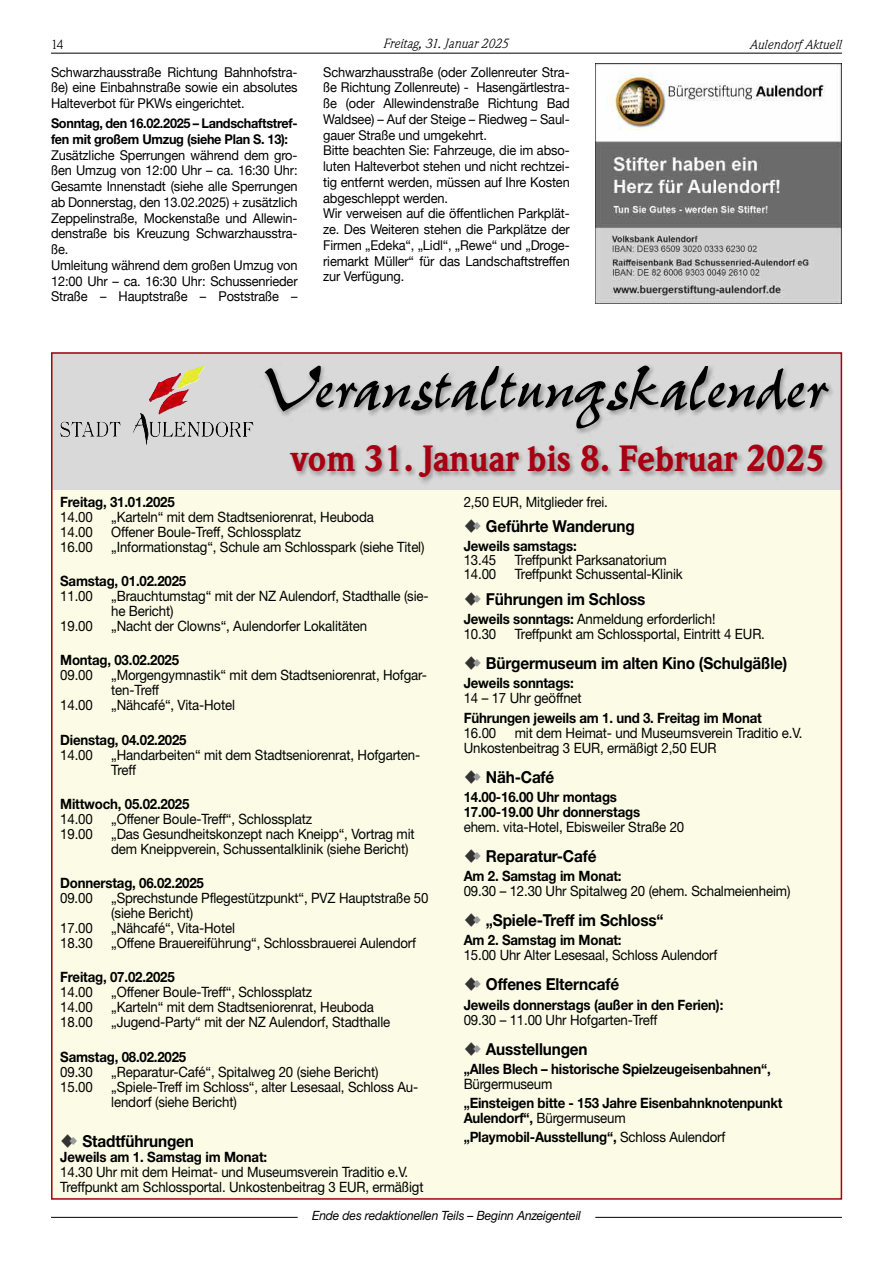
<style>
.page{position:relative;width:893px;height:1263px;background:#fff}
.page>*{position:absolute;margin:0;border:0;box-sizing:border-box;transform-origin:0 0}
.t1{font:72px "Pepita";letter-spacing:-.02em;color:#000}
.t2{font:900 38.25px "Weidemann";color:#a80012;scale:.93 1}
.t3{font:700 16.5px "Helvetica Neue";letter-spacing:-.01em;color:#000;scale:.93 1}
.t4{font:14.25px/15px "Helvetica Neue";letter-spacing:-.01em;color:#000;scale:.93 1}
.t5{font:700 14.25px/15px "Helvetica Neue";letter-spacing:-.015em;color:#000;scale:.93 1}
.t6{font:14.25px "Helvetica Neue";letter-spacing:-.015em;color:#000;scale:.93 1}
.t7{font:italic 13.95px "Weidemann";color:#000}
.t8{font:13.95px "Weidemann";color:#000}
.t9{font:13.5px/15.8px "Helvetica Neue";letter-spacing:-.01em;color:#000;scale:.95 1}
.t10{font:700 13.5px/15.8px "Helvetica Neue";letter-spacing:-.02em;color:#000;scale:.94 1}
.t11{font:italic 12.75px "Helvetica Neue";letter-spacing:-.01em;color:#000;scale:.95 1}
.s1{color:#333}
.s2{font-weight:700}
.s3{font-weight:400}
</style>
<div class="page">
<hr style="left:51px;top:53px;width:791px;height:1px;background:#000">
<div style="left:51px;top:478px;width:791px;height:722px;background:#fcfbe6"></div>
<img style="left:51px;top:354px;width:792px;height:80px">
<img style="left:51px;top:434px;width:792px;height:70px">
<hr style="left:51px;top:1217px;width:247px;height:1px;background:#000">
<hr style="left:595px;top:1217px;width:247px;height:1px;background:#000">
<img style="left:595px;top:64px;width:247px;height:239px">
<p class="t8" style="left:51px;top:36px;width:14px">14</p>
<p class="t7" style="left:384px;top:35px;width:127px">Freitag, 31. Januar 2025</p>
<p class="t7" style="left:750px;top:36px;width:93px">Aulendorf Aktuell</p>
<p class="t9" style="left:51px;top:64px;width:261px;text-align:justify">Schwarzhausstraße Richtung Bahnhofstra&shy;ße) eine Einbahnstraße sowie ein absolutes Halteverbot für PKWs eingerichtet.</p>
<p class="t10" style="left:51px;top:117px;width:264px">Sonntag, den 16.02.2025 – Landschaftstref&shy;fen mit großem Umzug (siehe Plan S. 13):</p>
<p class="t9" style="left:51px;top:147px;width:261px">Zusätzliche Sperrungen während dem gro&shy;ßen Umzug von 12:00 Uhr – ca. 16:30 Uhr:<br>Gesamte Innenstadt (siehe alle Sperrungen ab Donnerstag, den 13.02.2025) + zusätzlich Zeppelinstraße, Mockenstaße und Allewin&shy;denstraße bis Kreuzung Schwarzhausstra&shy;ße.<br>Umleitung während dem großen Umzug von 12:00 Uhr – ca. 16:30 Uhr: Schussenrieder Straße – Hauptstraße – Poststraße –</p>
<p class="t9" style="left:323px;top:64px;width:261px">Schwarzhausstraße (oder Zollenreuter Stra&shy;ße Richtung Zollenreute) - Hasengärtlestra&shy;ße (oder Allewindenstraße Richtung Bad Waldsee) – Auf der Steige – Riedweg – Saul&shy;gauer Straße und umgekehrt.<br>Bitte beachten Sie: Fahrzeuge, die im abso&shy;luten Halteverbot stehen und nicht rechtzei&shy;tig entfernt werden, müssen auf Ihre Kosten abgeschleppt werden.<br>Wir verweisen auf die öffentlichen Parkplät&shy;ze. Des Weiteren stehen die Parkplätze der Firmen „Edeka“, „Lidl“, „Rewe“ und „Droge&shy;riemarkt Müller“ für das Landschaftstreffen zur Verfügung.</p>
<h1 class="t1" style="left:261px;top:340px;width:570px">Veranstaltungskalender</h1>
<h2 class="t2" style="left:291px;top:435px;width:576px">vom 31. Januar bis 8. Februar 2025</h2>
<p class="t5" style="left:60px;top:495px;width:125px">Freitag, 31.01.2025</p>
<p class="t4" style="left:60px;top:510px;width:37px">14.00</p>
<p class="t4" style="left:111px;top:510px;width:284px">„Karteln“ mit dem Stadtseniorenrat, Heuboda</p>
<p class="t4" style="left:60px;top:525px;width:37px">14.00</p>
<p class="t4" style="left:111px;top:525px;width:206px">Offener Boule-Treff, Schlossplatz</p>
<p class="t4" style="left:60px;top:540px;width:37px">16.00</p>
<p class="t4" style="left:111px;top:540px;width:338px">„Informationstag“, Schule am Schlosspark (siehe Titel)</p>
<p class="t5" style="left:60px;top:575px;width:137px">Samstag, 01.02.2025</p>
<p class="t4" style="left:60px;top:590px;width:37px">11.00</p>
<p class="t4" style="left:111px;top:590px;width:343px">„Brauchtumstag“ mit der NZ Aulendorf, Stadthalle (sie&shy;he Bericht)</p>
<p class="t4" style="left:60px;top:620px;width:37px">19.00</p>
<p class="t4" style="left:111px;top:620px;width:277px">„Nacht der Clowns“, Aulendorfer Lokalitäten</p>
<p class="t5" style="left:60px;top:654px;width:129px">Montag, 03.02.2025</p>
<p class="t4" style="left:60px;top:669px;width:37px">09.00</p>
<p class="t4" style="left:111px;top:669px;width:341px">„Morgengymnastik“ mit dem Stadtseniorenrat, Hofgar&shy;ten-Treff</p>
<p class="t4" style="left:60px;top:699px;width:37px">14.00</p>
<p class="t4" style="left:111px;top:699px;width:135px">„Nähcafé“, Vita-Hotel</p>
<p class="t5" style="left:60px;top:733px;width:137px">Dienstag, 04.02.2025</p>
<p class="t4" style="left:60px;top:748px;width:37px">14.00</p>
<p class="t4" style="left:111px;top:748px;width:334px">„Handarbeiten“ mit dem Stadtseniorenrat, Hofgarten-<br>Treff</p>
<p class="t5" style="left:60px;top:797px;width:141px">Mittwoch, 05.02.2025</p>
<p class="t4" style="left:60px;top:812px;width:37px">14.00</p>
<p class="t4" style="left:111px;top:812px;width:218px">„Offener Boule-Treff“, Schlossplatz</p>
<p class="t4" style="left:60px;top:827px;width:37px">19.00</p>
<p class="t4" style="left:111px;top:827px;width:328px">„Das Gesundheitskonzept nach Kneipp“, Vortrag mit dem Kneippverein, Schussentalklinik (siehe Bericht)</p>
<p class="t5" style="left:60px;top:877px;width:156px">Donnerstag, 06.02.2025</p>
<p class="t4" style="left:60px;top:892px;width:37px">09.00</p>
<p class="t4" style="left:111px;top:892px;width:343px">„Sprechstunde Pflegestützpunkt“, PVZ Hauptstraße 50 (siehe Bericht)</p>
<p class="t4" style="left:60px;top:922px;width:37px">17.00</p>
<p class="t4" style="left:111px;top:922px;width:135px">„Nähcafé“, Vita-Hotel</p>
<p class="t4" style="left:60px;top:937px;width:37px">18.30</p>
<p class="t4" style="left:111px;top:937px;width:329px">„Offene Brauereiführung“, Schlossbrauerei Aulendorf</p>
<p class="t5" style="left:60px;top:971px;width:125px">Freitag, 07.02.2025</p>
<p class="t4" style="left:60px;top:986px;width:37px">14.00</p>
<p class="t4" style="left:111px;top:986px;width:218px">„Offener Boule-Treff“, Schlossplatz</p>
<p class="t4" style="left:60px;top:1001px;width:37px">14.00</p>
<p class="t4" style="left:111px;top:1001px;width:284px">„Karteln“ mit dem Stadtseniorenrat, Heuboda</p>
<p class="t4" style="left:60px;top:1016px;width:37px">18.00</p>
<p class="t4" style="left:111px;top:1016px;width:301px">„Jugend-Party“ mit der NZ Aulendorf, Stadthalle</p>
<p class="t5" style="left:60px;top:1050px;width:137px">Samstag, 08.02.2025</p>
<p class="t4" style="left:60px;top:1065px;width:37px">09.30</p>
<p class="t4" style="left:111px;top:1065px;width:289px">„Reparatur-Café“, Spitalweg 20 (siehe Bericht)</p>
<p class="t4" style="left:60px;top:1080px;width:37px">15.00</p>
<p class="t4" style="left:111px;top:1080px;width:331px">„Spiele-Treff im Schloss“, alter Lesesaal, Schloss Au&shy;lendorf (siehe Bericht)</p>
<p class="t3" style="left:60px;top:1135px;width:145px"><span class="s1">◆</span> Stadtführungen</p>
<p class="t5" style="left:60px;top:1151px;width:224px">Jeweils am 1. Samstag im Monat:</p>
<p class="t4" style="left:60px;top:1166px;width:392px">14.30 Uhr mit dem Heimat- und Museumsverein Traditio e.V.<br>Treffpunkt am Schlossportal. Unkostenbeitrag 3 EUR, ermäßigt</p>
<p class="t4" style="left:464px;top:495px;width:156px">2,50 EUR, Mitglieder frei.</p>
<p class="t3" style="left:464px;top:520px;width:185px"><span class="s1">◆</span> Geführte Wanderung</p>
<p class="t5" style="left:464px;top:539px;width:123px">Jeweils samstags:</p>
<p class="t4" style="left:464px;top:554px;width:37px">13.45</p>
<p class="t4" style="left:515px;top:554px;width:165px">Treffpunkt Parksanatorium</p>
<p class="t4" style="left:464px;top:568px;width:37px">14.00</p>
<p class="t4" style="left:515px;top:568px;width:182px">Treffpunkt Schussental-Klinik</p>
<p class="t3" style="left:464px;top:593px;width:197px"><span class="s1">◆</span> Führungen im Schloss</p>
<p class="t4" style="left:464px;top:613px;width:272px"><span class="s2">Jeweils sonntags:</span> Anmeldung erforderlich!<br>10.30</p>
<p class="t4" style="left:515px;top:628px;width:271px">Treffpunkt am Schlossportal, Eintritt 4 EUR.</p>
<p class="t3" style="left:464px;top:657px;width:350px"><span class="s1">◆</span> Bürgermuseum im alten Kino (Schulgäßle)</p>
<p class="t5" style="left:464px;top:677px;width:120px">Jeweils sonntags:</p>
<p class="t4" style="left:464px;top:692px;width:128px">14 – 17 Uhr geöffnet</p>
<p class="t5" style="left:464px;top:711px;width:322px">Führungen jeweils am 1. und 3. Freitag im Monat</p>
<p class="t4" style="left:464px;top:726px;width:37px">16.00</p>
<p class="t4" style="left:464px;top:726px;width:366px;text-indent:51px">mit dem Heimat- und Museumsverein Traditio e.V.<br>Unkostenbeitrag 3 EUR, ermäßigt 2,50 EUR</p>
<p class="t3" style="left:464px;top:771px;width:99px"><span class="s1">◆</span> Näh-Café</p>
<p class="t5" style="left:464px;top:790px;width:191px">14.00-16.00 Uhr montags<br>17.00-19.00 Uhr donnerstags</p>
<p class="t4" style="left:464px;top:820px;width:239px">ehem. vita-Hotel, Ebisweiler Straße 20</p>
<p class="t3" style="left:464px;top:850px;width:144px"><span class="s1">◆</span> Reparatur-Café</p>
<p class="t5" style="left:464px;top:870px;width:171px">Am 2. Samstag im Monat:</p>
<p class="t4" style="left:464px;top:885px;width:353px">09.30 – 12.30 Uhr Spitalweg 20 (ehem. Schalmeienheim)</p>
<p class="t3" style="left:464px;top:914px;width:217px"><span class="s1">◆</span> „Spiele-Treff im Schloss“</p>
<p class="t5" style="left:464px;top:934px;width:171px">Am 2. Samstag im Monat:</p>
<p class="t4" style="left:464px;top:949px;width:274px">15.00 Uhr Alter Lesesaal, Schloss Aulendorf</p>
<p class="t3" style="left:464px;top:978px;width:169px"><span class="s1">◆</span> Offenes Elterncafé</p>
<p class="t5" style="left:464px;top:998px;width:281px">Jeweils donnerstags (außer in den Ferien):</p>
<p class="t4" style="left:464px;top:1013px;width:210px">09.30 – 11.00 Uhr Hofgarten-Treff</p>
<p class="t3" style="left:464px;top:1043px;width:135px"><span class="s1">◆</span> Ausstellungen</p>
<p class="t5" style="left:464px;top:1062px;width:332px">„Alles Blech – historische Spielzeugeisenbahnen“,</p>
<p class="t6" style="left:464px;top:1075px;width:97px">Bürgermuseum</p>
<p class="t5" style="left:464px;top:1097px;width:344px">„Einsteigen bitte - 153 Jahre Eisenbahnknotenpunkt<br>Aulendorf“, <span class="s3">Bürgermuseum</span></p>
<p class="t5" style="left:464px;top:1131px;width:283px">„Playmobil-Ausstellung“, <span class="s3">Schloss Aulendorf</span></p>
<p class="t11" style="left:312px;top:1211px;width:284px">Ende des redaktionellen Teils – Beginn Anzeigenteil</p>
</div>
